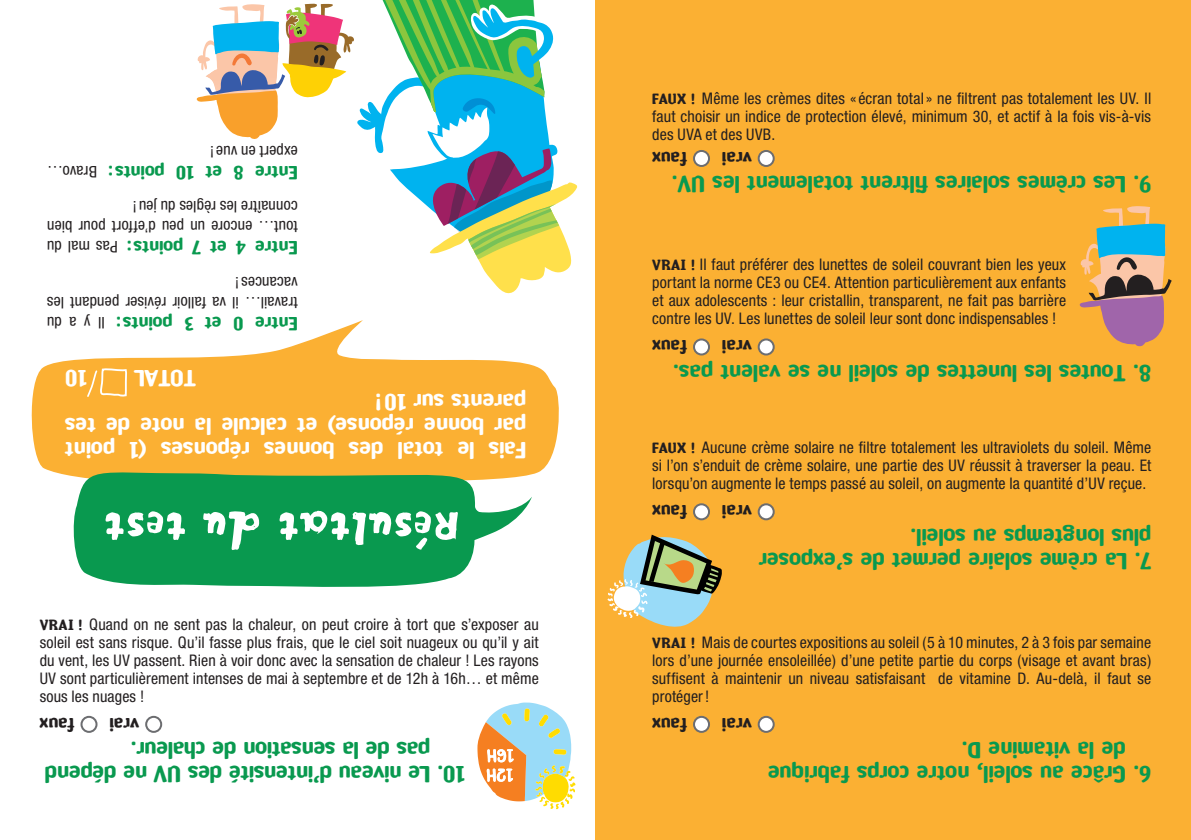
<style>
.page{position:relative;width:1191px;height:840px;background:#fff}
.page>*{position:absolute;margin:0;border:0;box-sizing:border-box;transform-origin:0 0}
.t1{font:900 52px "Letterine";color:#fff}
.t2{font:700 22px/24px "Amoebia";color:#09994f}
.t3{font:700 22px "Amoebia";color:#fff}
.t4{font:700 18px "Amoebia";color:#09994f}
.t5{font:18px "Amoebia Drop";color:#231f20}
.t6{font:condensed 16px/18px "Helvetica Neue";letter-spacing:.01em;color:#231f20;text-align:justify}
.t7{font:14px "Amoebia Drop";color:#231f20}
.s1{font-family:"Amoebia Drop";font-stretch:normal;font-size:14px}
</style>
<div class="page">
<div style="left:595px;top:0;width:596px;height:839px;background:#fbb033"></div>
<svg style="left:31px;top:320px;width:528px;height:156px;fill:#fbb033"></svg>
<svg style="left:86px;top:367px;width:42px;height:30px"></svg>
<svg style="left:71px;top:463px;width:461px;height:124px;background:#42a863"></svg>
<svg style="left:758px;top:716px;width:15px;height:15px"></svg>
<div style="left:757px;top:715px;width:17px;height:17px;border:2px solid #6c6d70;border-radius:50%"></div>
<div style="left:694px;top:716px;width:15px;height:15px;background:#fff;border-radius:50%"></div>
<div style="left:693px;top:715px;width:17px;height:17px;border:2px solid #6c6d70;border-radius:50%"></div>
<div style="left:758px;top:504px;width:15px;height:15px;background:#fff;border-radius:50%"></div>
<div style="left:757px;top:503px;width:17px;height:17px;border:2px solid #6c6d70;border-radius:50%"></div>
<div style="left:694px;top:504px;width:15px;height:15px;background:#fff;border-radius:50%"></div>
<div style="left:693px;top:503px;width:17px;height:17px;border:2px solid #6c6d70;border-radius:50%"></div>
<div style="left:758px;top:339px;width:15px;height:15px;background:#fff;border-radius:50%"></div>
<div style="left:757px;top:338px;width:17px;height:17px;border:2px solid #6c6d70;border-radius:50%"></div>
<div style="left:694px;top:339px;width:15px;height:15px;background:#fff;border-radius:50%"></div>
<div style="left:693px;top:338px;width:17px;height:17px;border:2px solid #6c6d70;border-radius:50%"></div>
<div style="left:758px;top:151px;width:15px;height:15px;background:#fff;border-radius:50%"></div>
<div style="left:757px;top:150px;width:17px;height:17px;border:2px solid #6c6d70;border-radius:50%"></div>
<div style="left:694px;top:151px;width:15px;height:15px;background:#fff;border-radius:50%"></div>
<div style="left:693px;top:150px;width:17px;height:17px;border:2px solid #6c6d70;border-radius:50%"></div>
<div style="left:145px;top:715px;width:17px;height:17px;border:2px solid #6c6d70;border-radius:50%"></div>
<div style="left:80px;top:715px;width:17px;height:17px;border:2px solid #6c6d70;border-radius:50%"></div>
<svg style="left:1079px;top:206px;width:92px;height:140px"></svg>
<svg style="left:607px;top:534px;width:115px;height:93px"></svg>
<svg style="left:477px;top:702px;width:98px;height:107px"></svg>
<svg style="left:196px;top:0;width:381px;height:294px"></svg>
<svg style="left:313px;top:516px;width:9px;height:12px"></svg>
<svg style="left:245px;top:517px;width:10px;height:8px"></svg>
<svg style="left:440px;top:526px;width:10px;height:8px"></svg>
<svg style="left:416px;top:525px;width:7px;height:4px"></svg>
<svg style="left:150px;top:525px;width:6px;height:4px"></svg>
<p class="t6" style="left:298px;top:160px;width:89px;rotate:-180deg">expert en vue!</p>
<p class="t6" style="left:97px;top:180px;width:52px;rotate:-180deg">Bravo…</p>
<p class="t4" style="left:298px;top:182px;width:191px;rotate:-180deg">Entre 8 et 10 points:</p>
<p class="t6" style="left:298px;top:237px;width:252px;line-height:20px;rotate:-180deg">tout… encore un peu d’effort pour bien connaître les règles du jeu!</p>
<p class="t6" style="left:118px;top:256px;width:72px;rotate:-180deg">Pas mal du</p>
<p class="t4" style="left:298px;top:257px;width:172px;rotate:-180deg">Entre 4 et 7 points:</p>
<p class="t6" style="left:298px;top:312px;width:252px;line-height:20px;rotate:-180deg">travail… il va falloir réviser pendant les vacances!</p>
<p class="t6" style="left:105px;top:331px;width:59px;rotate:-180deg">Il y a du</p>
<p class="t4" style="left:298px;top:332px;width:183px;rotate:-180deg">Entre 0 et 3 points:</p>
<h2 class="t3" style="left:87px;top:390px;width:23px;rotate:-180deg">10</h2>
<h2 class="t3" style="left:196px;top:390px;width:63px;rotate:-180deg">TOTAL</h2>
<h2 class="t3" style="left:526px;top:414px;width:153px;rotate:-180deg">parents sur 10!</h2>
<h2 class="t3" style="left:526px;top:438px;width:463px;rotate:-180deg">par bonne réponse) et calcule la note de tes</h2>
<h2 class="t3" style="left:526px;top:462px;width:463px;rotate:-180deg">Fais le total des bonnes réponses (1 point</h2>
<h1 class="t1" style="left:459px;top:563px;width:357px;rotate:-180deg">Résultat du test</h1>
<p class="t6" style="left:40px;top:614px;width:500px"><span class="s1">VRAI !</span> Quand on ne sent pas la chaleur, on peut croire à tort que s’exposer au soleil est sans risque. Qu’il fasse plus frais, que le ciel soit nuageux ou qu’il y ait du vent, les UV passent. Rien à voir donc avec la sensation de chaleur ! Les rayons UV sont particulièrement intenses de mai à septembre et de 12h à 16h… et même sous les nuages !</p>
<p class="t5" style="left:74px;top:733px;width:36px;rotate:-180deg">FAUX</p>
<p class="t5" style="left:139px;top:733px;width:31px;rotate:-180deg">VRAI</p>
<h2 class="t2" style="left:430px;top:785px;width:387px;text-indent:-35px;rotate:-180deg">10. Le niveau d’intensité des UV ne dépend pas de la sensation de chaleur.</h2>
<p class="t6" style="left:652px;top:89px;width:500px;text-indent:39px"><span class="s1">!</span> Même les crèmes dites « écran total» ne filtrent pas totalement les UV. Il faut choisir un indice de protection élevé, minimum 30, et actif à la fois vis-à-vis des UVA et des UVB.</p>
<p class="t7" style="left:652px;top:92px;width:10px">FAUX</p>
<p class="t5" style="left:687px;top:168px;width:36px;rotate:-180deg">FAUX</p>
<p class="t5" style="left:751px;top:168px;width:31px;rotate:-180deg">VRAI</p>
<h2 class="t2" style="left:1151px;top:195px;width:481px;rotate:-180deg">9. Les crèmes solaires filtrent totalement les UV.</h2>
<p class="t6" style="left:652px;top:255px;width:415px"><span class="s1">VRAI !</span> Il faut préférer des lunettes de soleil couvrant bien les yeux portant la norme CE3 ou CE4. Attention particulièrement aux enfants et aux adolescents : leur cristallin, transparent, ne fait pas barrière contre les UV. Les lunettes de soleil leur sont donc indispensables !</p>
<p class="t5" style="left:687px;top:356px;width:36px;rotate:-180deg">FAUX</p>
<p class="t5" style="left:751px;top:356px;width:31px;rotate:-180deg">VRAI</p>
<h2 class="t2" style="left:1151px;top:384px;width:480px;rotate:-180deg">8. Toutes les lunettes de soleil ne se valent pas.</h2>
<p class="t6" style="left:652px;top:438px;width:500px"><span class="s1">FAUX !</span> Aucune crème solaire ne filtre totalement les ultraviolets du soleil. Même si l’on s’enduit de crème solaire, une partie des UV réussit à traverser la peau. Et lorsqu’on augmente le temps passé au soleil, on augmente la quantité d’UV reçue.</p>
<p class="t5" style="left:687px;top:521px;width:36px;rotate:-180deg">FAUX</p>
<p class="t5" style="left:751px;top:521px;width:31px;rotate:-180deg">VRAI</p>
<h2 class="t2" style="left:1151px;top:572px;width:394px;rotate:-180deg">7. La crème solaire permet de s’exposer plus longtemps au soleil.</h2>
<p class="t6" style="left:652px;top:632px;width:500px"><span class="s1">VRAI !</span> Mais de courtes expositions au soleil (5 à 10 minutes, 2 à 3 fois par semaine lors d’une journée ensoleillée) d’une petite partie du corps (visage et avant bras) suffisent à maintenir un niveau satisfaisant de vitamine D. Au-delà, il faut se protéger!</p>
<p class="t5" style="left:687px;top:733px;width:36px;rotate:-180deg">FAUX</p>
<p class="t5" style="left:751px;top:733px;width:31px;rotate:-180deg">VRAI</p>
<h2 class="t2" style="left:1125px;top:785px;width:359px;text-indent:-26px;rotate:-180deg">6. Grâce au soleil, notre corps fabrique de la vitamine D.</h2>
</div>
